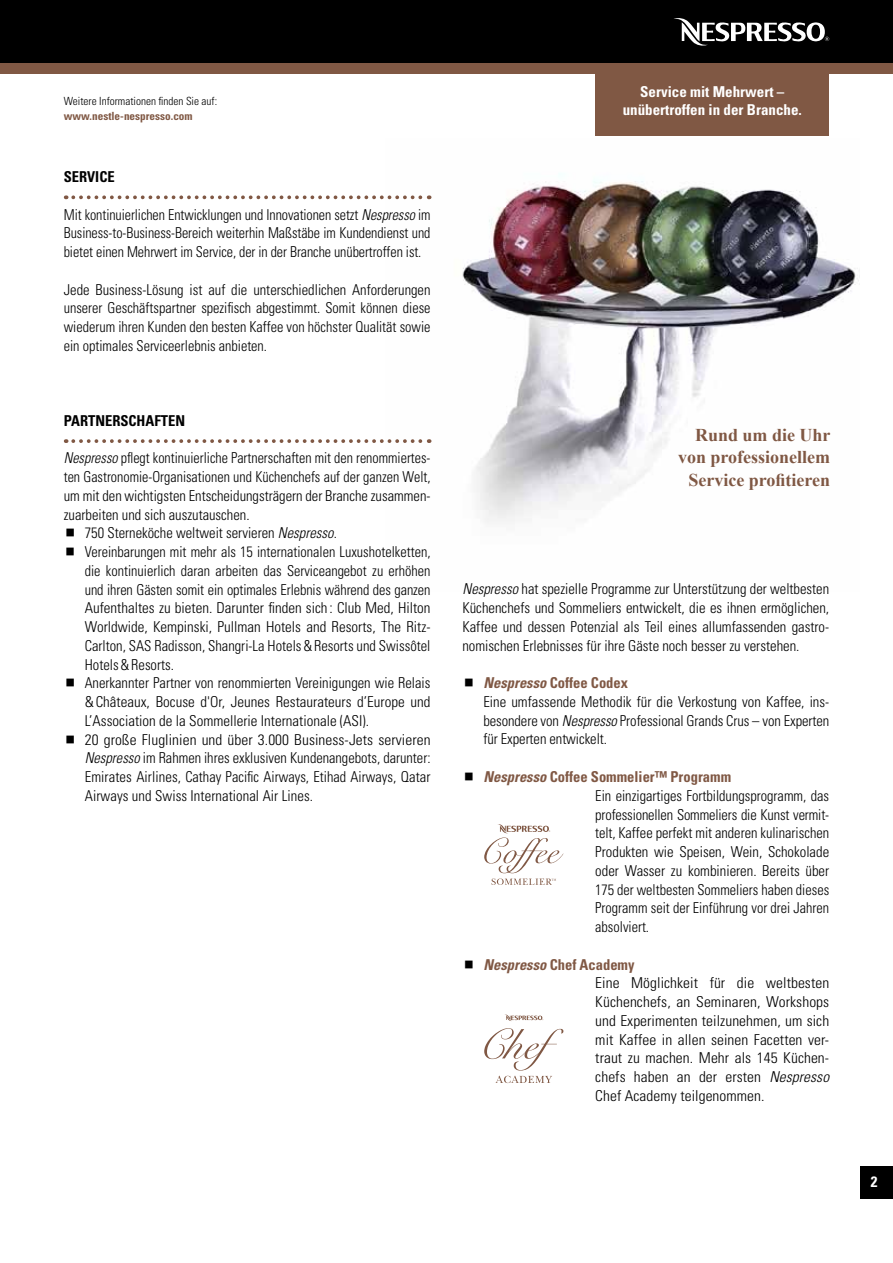
<style>
.page{position:relative;width:893px;height:1263px;background:#fff}
.page>*{position:absolute;margin:0;border:0;box-sizing:border-box;transform-origin:0 0}
.t1{font:700 18px/22.5px "Times New Roman";color:#805844;text-align:right}
.t2{font:300 condensed 15px/18.8px "Univers";color:#000;text-align:justify}
.t3{font:300 condensed 15px/18.8px "Univers";color:#000;scale:.96 1}
.t4{font:300 condensed 15px/18.8px "Univers";color:#000;text-align:justify;scale:.94 1}
.t5{font:300 condensed 15px "Univers";color:#000;scale:.95 1}
.t6{font:700 condensed 15px/18.8px "Univers";color:#fff;text-align:center}
.t7{font:700 condensed 15px "Univers";color:#000}
.t8{font:300 condensed 11.25px "Univers";color:#000}
.t9{font:700 condensed 11.25px "Univers";color:#805844}
.s1{font-style:italic}
.s2{font-weight:700;font-style:italic;color:#805844}
.s3{font-weight:700;color:#805844}
</style>
<div class="page">
<div style="left:0;top:0;width:893px;height:64px;background:#000"></div>
<div style="left:0;top:64px;width:893px;height:10px;background:#805844"></div>
<svg style="left:674px;top:18px;width:155px;height:28px"></svg>
<div style="left:860px;top:1166px;width:33px;height:33px;background:#000"></div>
<img style="left:389px;top:174px;width:470px;height:349px">
<svg style="left:73px;top:195px;width:357px;height:4px"></svg>
<svg style="left:73px;top:439px;width:357px;height:4px"></svg>
<div style="left:595px;top:64px;width:234px;height:72px;background:#805844"></div>
<svg style="left:484px;top:824px;width:79px;height:61px"></svg>
<svg style="left:484px;top:1028px;width:79px;height:42px"></svg>
<svg style="left:495px;top:1076px;width:57px;height:7px"></svg>
<svg style="left:505px;top:1014px;width:38px;height:7px"></svg>
<p class="t8" style="left:64px;top:95px;width:155px">Weitere Informationen finden Sie auf:</p>
<p class="t9" style="left:64px;top:109px;width:130px">www.nestle-nespresso.com</p>
<p class="t7" style="left:64px;top:167px;width:52px">serVice</p>
<p class="t4" style="left:64px;top:205px;width:392px">Mit kontinuierlichen Entwicklungen und Innovationen setzt <span class="s1">Nespresso</span> im Business-to-Business-Bereich weiterhin Maßstäbe im Kundendienst und bietet einen Mehrwert im Service, der in der Branche unübertroffen ist.</p>
<p class="t2" style="left:64px;top:280px;width:368px">Jede Business-Lösung ist auf die unterschiedlichen Anforderungen unserer Geschäftspartner spezifisch abgestimmt. Somit können diese wiederum ihren Kunden den besten Kaffee von höchster Qualität sowie ein optimales Serviceerlebnis anbieten.</p>
<p class="t7" style="left:64px;top:411px;width:17px">PARTNERS</p>
<p class="t7" style="left:129px;top:411px;width:26px">CHAFTEN</p>
<p class="t4" style="left:64px;top:449px;width:392px"><span class="s1">Nespresso</span> pflegt kontinuierliche Partnerschaften mit den renommiertes-</p>
<p class="t4" style="left:64px;top:467px;width:392px">ten Gastronomie-Organisationen und Küchenchefs auf der ganzen Welt,</p>
<p class="t2" style="left:64px;top:486px;width:368px">um mit den wichtigsten Entscheidungsträgern der Branche zusammen-</p>
<p class="t2" style="left:64px;top:505px;width:187px">zuarbeiten und sich auszutauschen.</p>
<p class="t2" style="left:85px;top:524px;width:254px">750 Sterneköche weltweit servieren <span class="s1">Nespresso</span>.</p>
<p class="t5" style="left:85px;top:543px;width:365px">Vereinbarungen mit mehr als 15 internationalen Luxushotelketten,</p>
<p class="t5" style="left:85px;top:561px;width:365px">die kontinuierlich daran arbeiten das Serviceangebot zu erhöhen</p>
<p class="t5" style="left:85px;top:580px;width:365px">und ihren Gästen somit ein optimales Erlebnis während des ganzen</p>
<p class="t2" style="left:85px;top:599px;width:347px">Aufenthaltes zu bieten. Darunter finden sich : Club Med, Hilton</p>
<p class="t2" style="left:85px;top:617px;width:347px">Worldwide, Kempinski, Pullman Hotels and Resorts, The Ritz-</p>
<p class="t2" style="left:85px;top:636px;width:347px">Carlton, SAS Radisson, Shangri-La Hotels&amp;Resorts und Swissôtel</p>
<p class="t2" style="left:85px;top:655px;width:91px">Hotels&amp;Resorts.</p>
<p class="t4" style="left:85px;top:674px;width:369px">Anerkannter Partner von renommierten Vereinigungen wie Relais</p>
<p class="t2" style="left:85px;top:692px;width:347px">&amp;Châteaux, Bocuse d'Or, Jeunes Restaurateurs d’Europe und</p>
<p class="t2" style="left:85px;top:711px;width:286px">L’Association de la Sommellerie Internationale (ASI).</p>
<p class="t2" style="left:85px;top:730px;width:347px">20 große Fluglinien und über 3.000 Business-Jets servieren</p>
<p class="t3" style="left:85px;top:749px;width:362px"><span class="s1">Nespresso</span> im Rahmen ihres exklusiven Kundenangebots, darunter:</p>
<p class="t2" style="left:85px;top:767px;width:347px">Emirates Airlines, Cathay Pacific Airways, Etihad Airways, Qatar</p>
<p class="t2" style="left:85px;top:786px;width:230px">Airways und Swiss International Air Lines.</p>
<p class="t6" style="left:623px;top:82px;width:181px">Service mit Mehrwert – unübertroffen in der Branche.</p>
<p class="t1" style="left:678px;top:423px;width:154px">Rund um die Uhr von professionellem<br>Service profitieren</p>
<p class="t2" style="left:462px;top:580px;width:368px"><span class="s1">Nespresso</span> hat spezielle Programme zur Unterstützung der weltbesten Küchenchefs und Sommeliers entwickelt, die es ihnen ermöglichen, Kaffee und dessen Potenzial als Teil eines allumfassenden gastro&shy;nomischen Erlebnisses für ihre Gäste noch besser zu verstehen.</p>
<p class="t2" style="left:483px;top:674px;width:347px;text-align:left"><span class="s2">Nespresso</span> <span class="s3">Coffee Codex<br></span>Eine umfassende Methodik für die Verkostung von Kaffee, ins&shy;besondere von <span class="s1">Nespresso</span> Professional Grands Crus – von Experten für Experten entwickelt.</p>
<p class="t3" style="left:595px;top:767px;width:245px;text-indent:-112px"><span class="s2">Nespresso</span> <span class="s3">Coffee Sommelier™ Programm<br></span>Ein einzigartiges Fortbildungsprogramm, das professionellen Sommeliers die Kunst vermit&shy;telt, Kaffee perfekt mit anderen kulinarischen Produkten wie Speisen, Wein, Schokolade oder Wasser zu kombinieren. Bereits über 175 der weltbesten Sommeliers haben dieses Programm seit der Einführung vor drei Jahren absolviert.</p>
<p class="t2" style="left:595px;top:955px;width:235px;text-align:left;text-indent:-112px"><span class="s2">Nespresso</span> <span class="s3">Chef Academy<br></span>Eine Möglichkeit für die weltbesten Küchenchefs, an Seminaren, Workshops und Experimenten teilzunehmen, um sich mit Kaffee in allen seinen Facetten ver&shy;traut zu machen. Mehr als 145 Küchen&shy;chefs haben an der ersten <span class="s1">Nespresso </span>Chef Academy teilgenommen.</p>
<p class="t6" style="left:871px;top:1173px;width:8px">2</p>
</div>
